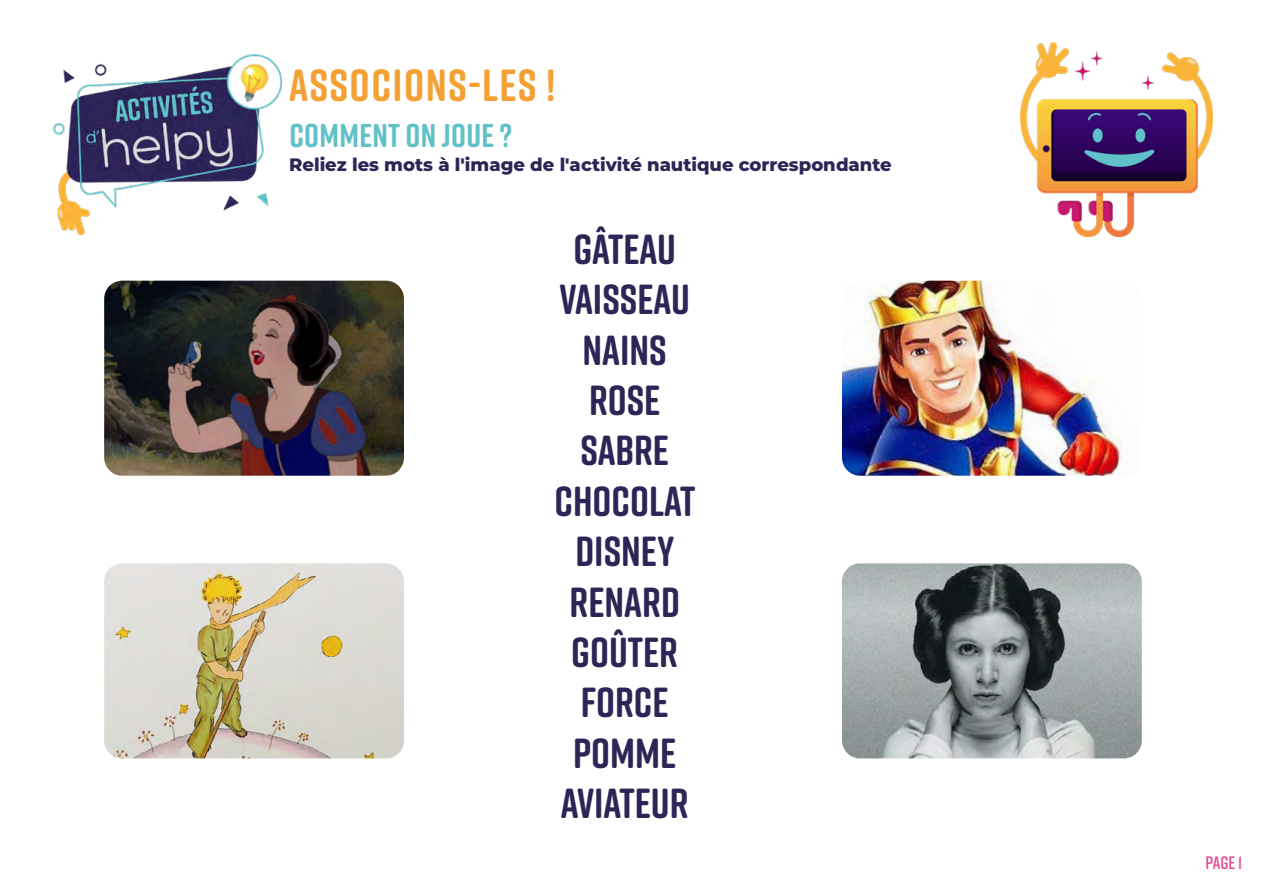
<style>
.page{position:relative;width:1263px;height:893px;background:#fff}
.page>*{position:absolute;margin:0;border:0;box-sizing:border-box;transform-origin:0 0}
.t1{font:700 45px "Rift Soft";letter-spacing:.03em;color:#f3a134}
.t2{font:700 42px/50.4px "Rift Soft";color:#2f2456;text-align:center}
.t3{font:700 33px "Rift Soft";letter-spacing:.01em;color:#60c1c7}
.t4{font:800 18px "Montserrat";color:#2f2456}
.t5{font:600 18px "Rift Soft";color:#e14b8f}
</style>
<div class="page">
<img style="left:1020px;top:43px;width:192px;height:193px">
<img style="left:53px;top:54px;width:228px;height:180px">
<img style="left:104px;top:281px;width:300px;height:195px">
<img style="left:104px;top:563px;width:300px;height:195px">
<img style="left:842px;top:281px;width:282px;height:195px">
<img style="left:842px;top:563px;width:300px;height:195px">
<p class="t1" style="left:289px;top:53px;width:268px">ASSOCIONS-LES !</p>
<p class="t3" style="left:289px;top:112px;width:224px">COMMENT ON JOUE ?</p>
<p class="t4" style="left:289px;top:151px;width:604px">Reliez les mots à l'image de l'activité nautique correspondante</p>
<p class="t2" style="left:554px;top:223px;width:142px">GÂTEAU<br>VAISSEAU<br>NAINS<br>ROSE<br>SABRE<br>CHOCOLAT<br>DISNEY<br>RENARD<br>GOÛTER<br>FORCE<br>POMME<br>AVIATEUR</p>
<p class="t5" style="left:1205px;top:850px;width:38px">Page 1</p>
</div>
